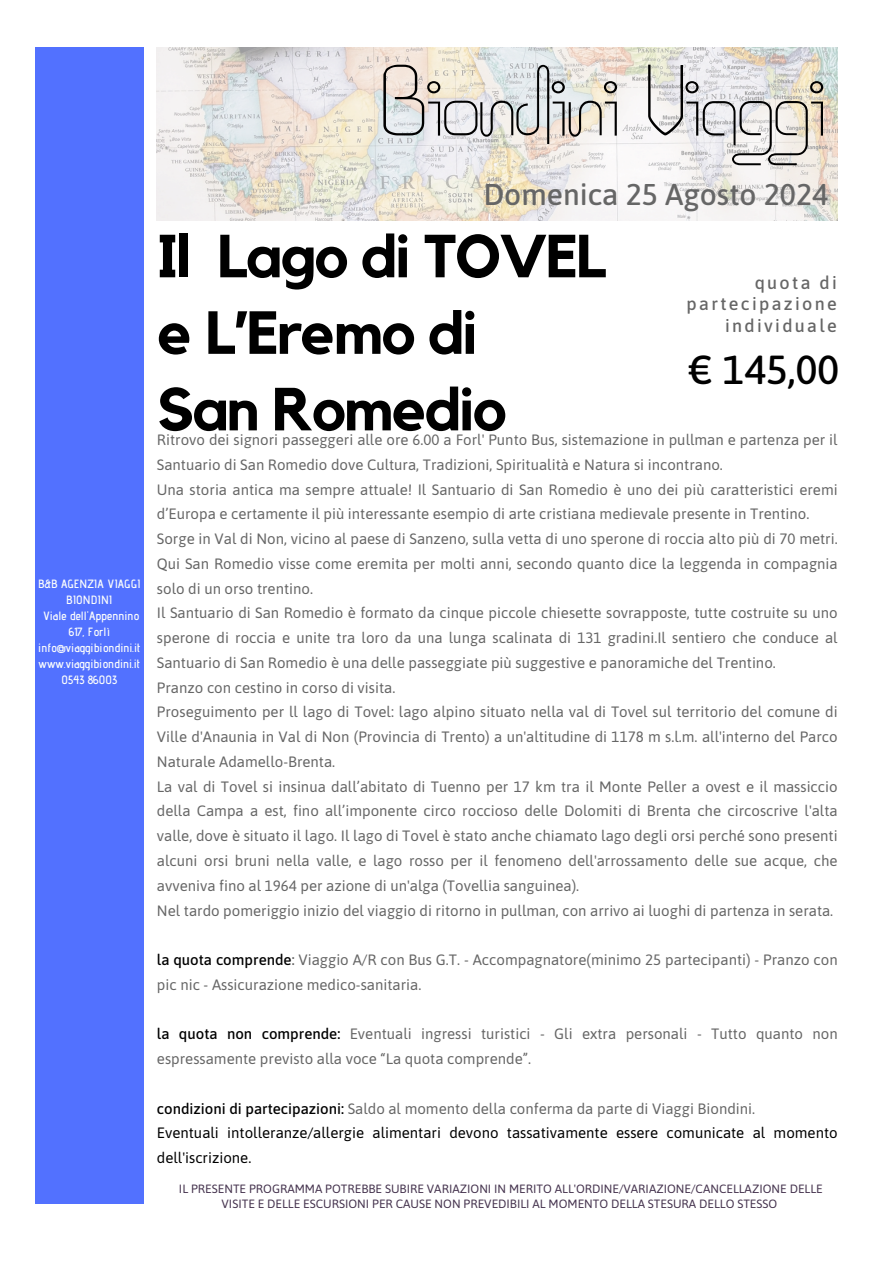
<style>
.page{position:relative;width:894px;height:1264px;background:#fff}
.page>*{position:absolute;margin:0;border:0;box-sizing:border-box;transform-origin:0 0}
.t1{font:90px "Icklips";color:#000}
.t2{font:700 60px/76.5px "Kollektif";letter-spacing:-.03em;color:#000}
.t3{font:500 40.5px "Asap";color:#000}
.t4{font:500 30px "Asap";color:#666}
.t5{font:500 18px/20.2px "Asap";letter-spacing:.13em;color:#666;text-align:right}
.t6{font:15px/24.8px "Asap";color:#666}
.t7{font:15px/24.8px "Asap";color:#000}
.t8{font:12px/15px "Asap";color:#45334e;text-align:center}
.t9{font:600 12px/16px "Advent Pro";color:#fbfdfc;text-align:center}
.s1{font-weight:500;color:#000}
.s2{font-weight:500}
.s3{color:#666}
</style>
<div class="page">
<img style="left:157px;top:47px;width:679px;height:174px">
<div style="left:35px;top:47px;width:108px;height:1156px;background:#5271ff"></div>
<h5 class="t9" style="left:38px;top:575px;width:104px">B&amp;B AGENZIA VIAGGI<br>BIONDINI</h5>
<h5 class="t9" style="left:43px;top:607px;width:98px">Viale dell'Appennino<br>617, Forlì</h5>
<h6 class="t9" style="left:38px;top:639px;width:104px">info@viaggibiondini.it www.viaggibiondini.it<br>0543 86003</h6>
<p class="t1" style="left:381px;top:52px;width:446px">Biondini Viaggi</p>
<p class="t4" style="left:483px;top:176px;width:346px">Domenica 25 Agosto 2024</p>
<p class="t2" style="left:157px;top:220px;width:451px">Il Lago di TOVEL e L’Eremo di<br>San Romedio</p>
<p class="t5" style="left:686px;top:273px;width:152px">quota di partecipazione</p>
<p class="t5" style="left:725px;top:315px;width:113px">individuale</p>
<p class="t3" style="left:688px;top:346px;width:152px">€ 145,00</p>
<h2 class="t6" style="left:157px;top:427px;width:682px">Ritrovo dei signori passeggeri alle ore 6.00 a Forl' Punto Bus, sistemazione in pullman e partenza per il Santuario di San Romedio dove Cultura, Tradizioni, Spiritualità e Natura si incontrano.<br>Una storia antica ma sempre attuale! Il Santuario di San Romedio è uno dei più caratteristici eremi d’Europa e certamente il più interessante esempio di arte cristiana medievale presente in Trentino.<br>Sorge in Val di Non, vicino al paese di Sanzeno, sulla vetta di uno sperone di roccia alto più di 70 metri.<br>Qui San Romedio visse come eremita per molti anni, secondo quanto dice la leggenda in compagnia solo di un orso trentino.<br>Il Santuario di San Romedio è formato da cinque piccole chiesette sovrapposte, tutte costruite su uno sperone di roccia e unite tra loro da una lunga scalinata di 131 gradini.Il sentiero che conduce al Santuario di San Romedio è una delle passeggiate più suggestive e panoramiche del Trentino.<br>Pranzo con cestino in corso di visita.<br>Proseguimento per ll lago di Tovel: lago alpino situato nella val di Tovel sul territorio del comune di Ville d'Anaunia in Val di Non (Provincia di Trento) a un'altitudine di 1178 m s.l.m. all'interno del Parco Naturale Adamello-Brenta.<br>La val di Tovel si insinua dall’abitato di Tuenno per 17 km tra il Monte Peller a ovest e il massiccio della Campa a est, fino all’imponente circo roccioso delle Dolomiti di Brenta che circoscrive l'alta valle, dove è situato il lago. Il lago di Tovel è stato anche chiamato lago degli orsi perché sono presenti alcuni orsi bruni nella valle, e lago rosso per il fenomeno dell'arrossamento delle sue acque, che avveniva fino al 1964 per azione di un'alga (Tovellia sanguinea).<br>Nel tardo pomeriggio inizio del viaggio di ritorno in pullman, con arrivo ai luoghi di partenza in serata.</h2>
<h4 class="t6" style="left:157px;top:947px;width:682px"><span class="s1">la quota comprende</span><span class="s2">:</span> Viaggio A/R con Bus G.T. - Accompagnatore(minimo 25 partecipanti) - Pranzo con pic nic - Assicurazione medico-sanitaria.</h4>
<h5 class="t6" style="left:157px;top:1021px;width:682px"><span class="s1">la quota non comprende:</span> Eventuali ingressi turistici - Gli extra personali - Tutto quanto non espressamente previsto alla voce “La quota comprende”.</h5>
<h5 class="t7" style="left:157px;top:1095px;width:682px"><span class="s2">condizioni di partecipazioni:</span> <span class="s3">Saldo al momento della conferma da parte di Viaggi Biondini.<br></span>Eventuali intolleranze/allergie alimentari devono tassativamente essere comunicate al momento dell'iscrizione.</h5>
<h1 class="t8" style="left:179px;top:1181px;width:645px">IL PRESENTE PROGRAMMA POTREBBE SUBIRE VARIAZIONI IN MERITO ALL'ORDINE/VARIAZIONE/CANCELLAZIONE DELLE<br>VISITE E DELLE ESCURSIONI PER CAUSE NON PREVEDIBILI AL MOMENTO DELLA STESURA DELLO STESSO</h1>
</div>
